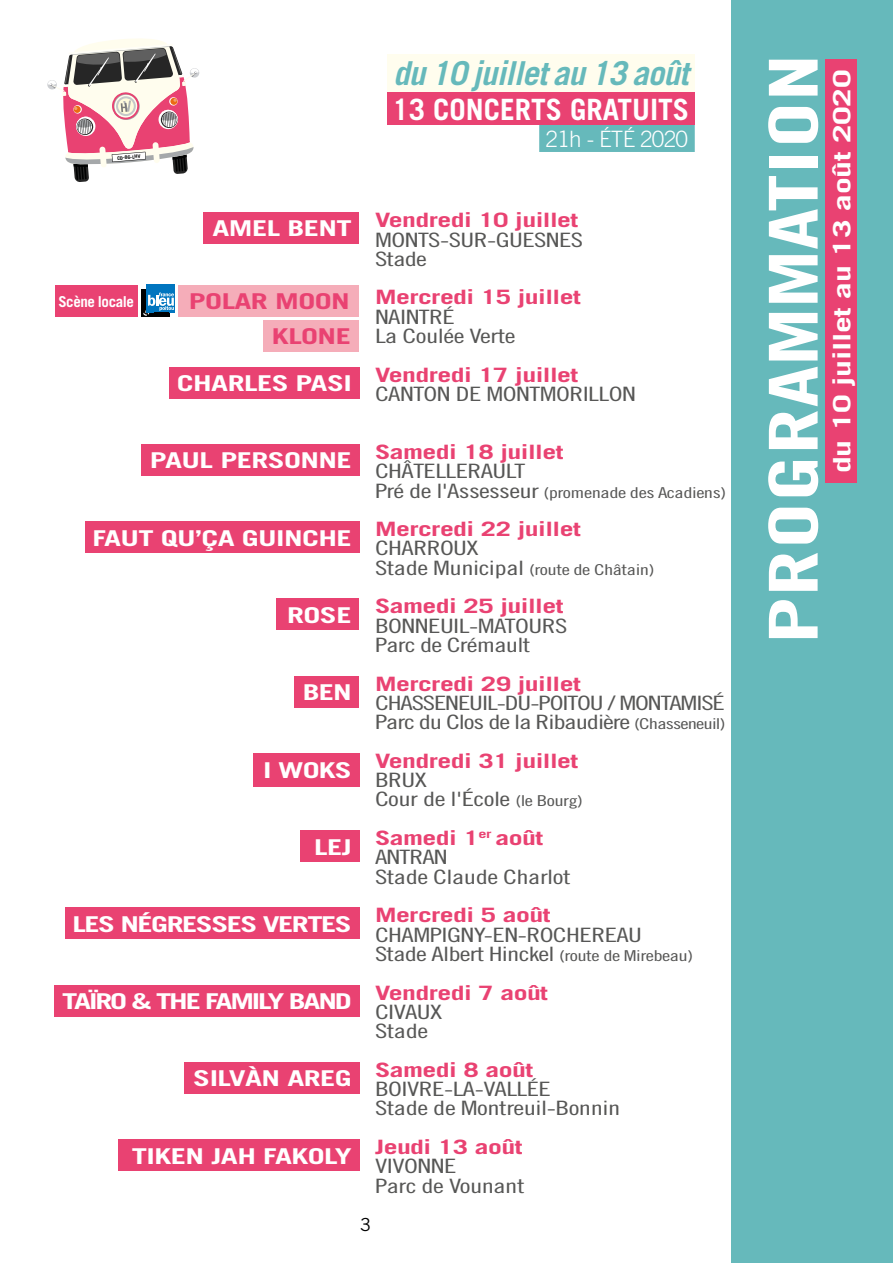
<style>
.page{position:relative;width:893px;height:1263px;background:#fff}
.page>*{position:absolute;margin:0;border:0;box-sizing:border-box;transform-origin:0 0}
.t1{font:67.5px "Trade Gothic Bold Cond Twenty";color:#fff;scale:1.4 1}
.t2{font:italic 700 33px "Trade Gothic";letter-spacing:-.02em;color:#66b9bb}
.t3{font:700 29.4px "Trade Gothic";color:#fff}
.t4{font:700 24px "Trade Gothic";letter-spacing:-.01em;color:#fff;scale:1.4 1}
.t5{font:300 22.5px "Trade Gothic";letter-spacing:-.03em;color:#fff}
.t6{font:700 21.75px "Trade Gothic";letter-spacing:-.02em;color:#fff;scale:1.4 1}
.t7{font:700 21.75px "Trade Gothic";letter-spacing:-.07em;color:#fff;scale:1.4 1}
.t8{font:700 21.75px "Trade Gothic";letter-spacing:-.05em;color:#fff;scale:1.4 1}
.t9{font:700 21.75px/35.2px "Trade Gothic";letter-spacing:-.02em;color:#e94272;text-align:right;scale:1.4 1}
.t10{font:19.8px/19.4px "Trade Gothic Cond Eighteen";letter-spacing:-.02em;color:#575756;scale:1.4 1}
.t11{font:700 19.8px "Trade Gothic";letter-spacing:-.02em;color:#e94272;scale:1.4 1}
.t12{font:19.8px/19.4px "Trade Gothic Cond Eighteen";letter-spacing:-.04em;color:#575756;scale:1.4 1}
.t13{font:18px "Trade Gothic";color:#000}
.t14{font:15px "Trade Gothic Cond Eighteen";letter-spacing:-.025em;color:#575756;scale:1.4 1}
.t15{font:700 15px "Trade Gothic";letter-spacing:-.03em;color:#fff}
.t16{font:700 4.8px "Trade Gothic";color:#000;scale:1.07 1}
.s1{font-size:19.8px}
.s2{font-size:15px}
</style>
<div class="page">
<div style="left:731px;top:0;width:162px;height:1263px;background:#66b9bb"></div>
<div style="left:825px;top:60px;width:32px;height:423px;background:#e94272"></div>
<svg style="left:48px;top:38px;width:151px;height:144px"></svg>
<div style="left:539px;top:125px;width:156px;height:27px;background:#66b9bb"></div>
<div style="left:387px;top:92px;width:308px;height:33px;background:#e94272"></div>
<div style="left:387px;top:54px;width:308px;height:38px;background:#fffdee"></div>
<div style="left:203px;top:212px;width:156px;height:32px;background:#e94272"></div>
<div style="left:169px;top:366px;width:190px;height:32px;background:#e94272"></div>
<div style="left:141px;top:444px;width:218px;height:32px;background:#e94272"></div>
<div style="left:85px;top:521px;width:274px;height:32px;background:#e94272"></div>
<div style="left:276px;top:598px;width:83px;height:32px;background:#e94272"></div>
<div style="left:294px;top:676px;width:65px;height:32px;background:#e94272"></div>
<div style="left:253px;top:753px;width:106px;height:34px;background:#e94272"></div>
<div style="left:300px;top:830px;width:59px;height:32px;background:#e94272"></div>
<div style="left:54px;top:985px;width:305px;height:32px;background:#e94272"></div>
<div style="left:65px;top:907px;width:294px;height:32px;background:#e94272"></div>
<div style="left:179px;top:285px;width:180px;height:32px;background:#f5adb9"></div>
<div style="left:264px;top:320px;width:95px;height:32px;background:#f5adb9"></div>
<div style="left:55px;top:285px;width:83px;height:32px;background:#e94272"></div>
<div style="left:141px;top:289px;width:29px;height:28px;background:#000"></div>
<div style="left:147px;top:285px;width:28px;height:27px;background:#0075bf"></div>
<svg style="left:143px;top:292px;width:31px;height:24px"></svg>
<hr style="left:154px;top:313px;width:15px;height:4px;background:#000">
<div style="left:184px;top:1062px;width:175px;height:32px;background:#e94272"></div>
<div style="left:118px;top:1139px;width:241px;height:32px;background:#e94272"></div>
<p class="t16" style="left:117px;top:155px;width:23px;rotate:-5deg">CD-86-LHV</p>
<h2 class="t2" style="left:393px;top:52px;width:297px">du 10 juillet au 13 août</h2>
<h3 class="t3" style="left:392px;top:91px;width:298px">13 CONCERTS GRATUITS</h3>
<p class="t5" style="left:546px;top:125px;width:144px">21h - ÉTÉ 2020</p>
<p class="t6" style="left:213px;top:215px;width:101px">AMEL BENT</p>
<p class="t15" style="left:58px;top:292px;width:77px">Scène locale</p>
<p class="t9" style="left:189px;top:283px;width:117px">POLAR MOON<br>KLONE</p>
<p class="t6" style="left:177px;top:370px;width:126px">CHARLES PASI</p>
<p class="t11" style="left:375px;top:208px;width:147px">Vendredi 10 juillet</p>
<p class="t10" style="left:375px;top:230px;width:150px">MONTS-SUR-GUESNES<br>Stade</p>
<p class="t11" style="left:375px;top:285px;width:148px">Mercredi 15 juillet</p>
<p class="t10" style="left:375px;top:307px;width:102px">NAINTRÉ<br>La Coulée Verte</p>
<p class="t11" style="left:375px;top:362px;width:147px">Vendredi 17 juillet</p>
<p class="t10" style="left:375px;top:384px;width:188px">CANTON DE MONTMORILLON</p>
<p class="t6" style="left:150px;top:447px;width:146px">PAUL PERSONNE</p>
<p class="t6" style="left:92px;top:524px;width:187px">FAUT QU’ÇA GUINCHE</p>
<p class="t6" style="left:287px;top:602px;width:47px">ROSE</p>
<p class="t6" style="left:303px;top:679px;width:37px">BEN</p>
<p class="t6" style="left:263px;top:757px;width:65px">I WOKS</p>
<p class="t6" style="left:314px;top:833px;width:28px">LEJ</p>
<p class="t8" style="left:72px;top:911px;width:201px">LES NÉGRESSES VERTES</p>
<p class="t7" style="left:62px;top:988px;width:208px">TAÏRO &amp; THE FAMILY BAND</p>
<p class="t6" style="left:193px;top:1065px;width:115px">SILVÀN AREG</p>
<p class="t6" style="left:132px;top:1142px;width:159px">TIKEN JAH FAKOLY</p>
<p class="t11" style="left:375px;top:440px;width:136px">Samedi 18 juillet</p>
<p class="t10" style="left:375px;top:461px;width:109px">CHÂTELLERAULT</p>
<p class="t14" style="left:375px;top:483px;width:252px"><span class="s1">Pré de l'Assesseur</span> (promenade des Acadiens)</p>
<p class="t11" style="left:375px;top:517px;width:148px">Mercredi 22 juillet</p>
<p class="t10" style="left:375px;top:538px;width:76px">CHARROUX</p>
<p class="t14" style="left:375px;top:560px;width:201px"><span class="s1">Stade Municipal</span> (route de Châtain)</p>
<p class="t11" style="left:375px;top:594px;width:136px">Samedi 25 juillet</p>
<p class="t10" style="left:375px;top:616px;width:139px">BONNEUIL-MATOURS<br>Parc de Crémault</p>
<p class="t11" style="left:375px;top:671px;width:148px">Mercredi 29 juillet</p>
<p class="t12" style="left:375px;top:693px;width:252px">CHASSENEUIL-DU-POITOU / MONTAMISÉ<br>Parc du Clos de la Ribaudière <span class="s2">(Chasseneuil)</span></p>
<p class="t11" style="left:375px;top:748px;width:147px">Vendredi 31 juillet</p>
<p class="t10" style="left:375px;top:770px;width:150px">BRUX<br>Cour de l'École <span class="s2">(le Bourg)</span></p>
<p class="t11" style="left:375px;top:826px;width:122px">Samedi 1<sup>er</sup> août</p>
<p class="t10" style="left:375px;top:847px;width:141px">ANTRAN<br>Stade Claude Charlot</p>
<p class="t11" style="left:375px;top:903px;width:127px">Mercredi 5 août</p>
<p class="t10" style="left:375px;top:925px;width:229px">CHAMPIGNY-EN-ROCHEREAU<br>Stade Albert Hinckel <span class="s2">(route de Mirebeau)</span></p>
<p class="t11" style="left:375px;top:980px;width:125px">Vendredi 7 août</p>
<p class="t10" style="left:375px;top:1002px;width:50px">CIVAUX<br>Stade</p>
<p class="t11" style="left:375px;top:1057px;width:114px">Samedi 8 août</p>
<p class="t10" style="left:375px;top:1079px;width:177px">BOIVRE-LA-VALLÉE<br>Stade de Montreuil-Bonnin</p>
<p class="t11" style="left:375px;top:1135px;width:107px">Jeudi 13 août</p>
<p class="t10" style="left:375px;top:1156px;width:108px">VIVONNE<br>Parc de Vounant</p>
<p class="t13" style="left:360px;top:1214px;width:12px">3</p>
<h1 class="t1" style="left:752px;top:644px;width:423px;rotate:-90deg">PROGRAMMATION</h1>
<p class="t4" style="left:827px;top:473px;width:290px;rotate:-90deg">du 10 juillet au 13 août 2020</p>
</div>
